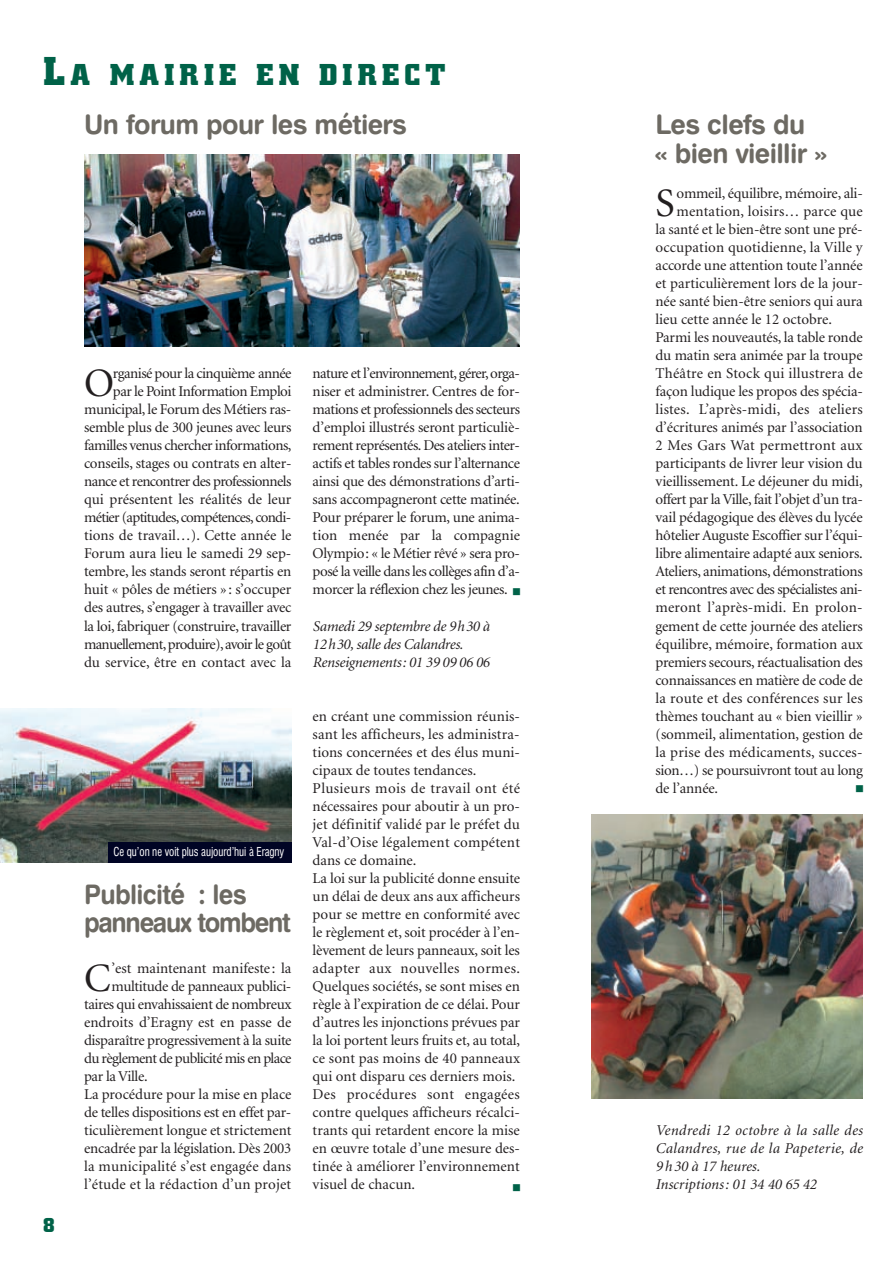
<style>
.page{position:relative;width:892px;height:1265px;background:#fff}
.page>*{position:absolute;margin:0;border:0;box-sizing:border-box;transform-origin:0 0}
.t1{font:40.35px "Minion";color:#231f20}
.t2{font:27px/28.5px "Swiss 721 BT Bold Rounded";letter-spacing:-.025em;color:#6d6a63}
.t3{font:27px/28.5px "Swiss 721 BT Bold Rounded";letter-spacing:-.05em;color:#6d6a63;scale:.95 1}
.t4{font:700 27px "Civic";letter-spacing:.17em;color:#006248}
.t5{font:700 18px "Civic";color:#006248}
.t6{font:15px/18px "Minion";letter-spacing:-.01em;color:#231f20;text-align:right}
.t7{font:15px "Minion";letter-spacing:.015em;color:#231f20}
.t8{font:15px "Minion";letter-spacing:.01em;color:#231f20}
.t9{font:italic 15px/18px "Minion";letter-spacing:.025em;color:#231f20}
.t10{font:italic 15px/18px "Minion";letter-spacing:-.02em;color:#231f20}
.t11{font:15px "Minion";letter-spacing:-.03em;color:#231f20}
.t12{font:15px "Minion";letter-spacing:-.035em;color:#231f20}
.t13{font:15px "Minion";letter-spacing:-.04em;color:#231f20}
.t14{font:condensed 12px "Swiss 721 BT";letter-spacing:-.005em;color:#fff;scale:.9 1}
.t15{font:12px "Wingdings";color:#006248}
.s1{font-size:36px}
</style>
<div class="page">
<img style="left:0;top:154px;width:863px;height:945px">
<h2 class="t4" style="left:43px;top:60px;width:404px"><span class="s1">L</span>A MAIRIE EN DIRECT</h2>
<h2 class="t2" style="left:84px;top:113px;width:324px">Un forum pour les métiers</h2>
<p class="t6" style="left:84px;top:366px;width:209px">rganisé pour la cinquième année<br>par le Point Information Emploi municipal, le Forum des Métiers ras&shy;semble plus de 300 jeunes avec leurs familles venus chercher informations, conseils, stages ou contrats en alter&shy;nance et rencontrer des professionnels qui présentent les réalités de leur métier (aptitudes,compétences,condi&shy;tions de travail…). Cette année le Forum aura lieu le samedi 29 sep&shy;tembre, les stands seront répartis en huit « pôles de métiers »: s’occuper des autres, s’engager à travailler avec la loi, fabriquer (construire, travailler manuellement,produire),avoir le goût du service, être en contact avec la</p>
<p class="t6" style="left:312px;top:366px;width:209px;text-align:justify">nature et l’environnement,gérer,orga&shy;niser et administrer. Centres de for&shy;mations et professionnels des secteurs d’emploi illustrés seront particuliè&shy;rement représentés. Des ateliers inter&shy;actifs et tables rondes sur l’alternance ainsi que des démonstrations d’arti&shy;sans accompagneront cette matinée.<br>Pour préparer le forum, une anima&shy;tion menée par la compagnie Olympio: « le Métier rêvé » sera pro&shy;posé la veille dans les collèges afin d’a&shy;morcer la réflexion chez les jeunes.</p>
<h1 class="t1" style="left:84px;top:368px;width:32px">O</h1>
<p class="t15" style="left:512px;top:585px;width:10px">■</p>
<p class="t10" style="left:312px;top:618px;width:178px">Samedi 29 septembre de 9h30 à<br>12h30, salle des Calandres.<br>Renseignements: 01 39 09 06 06</p>
<p class="t5" style="left:43px;top:1215px;width:13px">8</p>
<p class="t14" style="left:113px;top:847px;width:191px">Ce qu’on ne voit plus aujourd’hui à Eragny</p>
<h2 class="t3" style="left:84px;top:882px;width:219px">Publicité : les panneaux tombent</h2>
<h1 class="t1" style="left:84px;top:962px;width:28px">C</h1>
<p class="t6" style="left:111px;top:960px;width:181px">’est maintenant manifeste : la</p>
<p class="t6" style="left:111px;top:978px;width:181px">multitude de panneaux publici-</p>
<p class="t6" style="left:84px;top:996px;width:209px">taires qui envahissaient de nombreux</p>
<p class="t6" style="left:84px;top:1014px;width:209px">endroits d’Eragny est en passe de</p>
<p class="t6" style="left:84px;top:1032px;width:209px">disparaître progressivement à la suite</p>
<p class="t13" style="left:84px;top:1052px;width:209px">du règlement de publicité mis en place</p>
<p class="t6" style="left:84px;top:1068px;width:65px">par la Ville.</p>
<p class="t6" style="left:84px;top:1086px;width:209px">La procédure pour la mise en place</p>
<p class="t6" style="left:84px;top:1104px;width:209px">de telles dispositions est en effet par-</p>
<p class="t6" style="left:84px;top:1122px;width:209px">ticulièrement longue et strictement</p>
<p class="t6" style="left:84px;top:1140px;width:209px">encadrée par la législation. Dès 2003</p>
<p class="t8" style="left:84px;top:1160px;width:209px">la municipalité s’est engagée dans</p>
<p class="t8" style="left:84px;top:1178px;width:209px">l’étude et la rédaction d’un projet</p>
<p class="t6" style="left:312px;top:708px;width:209px;text-align:left">en créant une commission réunis&shy;sant les afficheurs, les administra&shy;tions concernées et des élus muni&shy;cipaux de toutes tendances.<br>Plusieurs mois de travail ont été nécessaires pour aboutir à un pro&shy;jet définitif validé par le préfet du Val-d’Oise légalement compétent dans ce domaine.<br>La loi sur la publicité donne ensuite un délai de deux ans aux afficheurs pour se mettre en conformité avec le règlement et, soit procéder à l’en&shy;lèvement de leurs panneaux, soit les adapter aux nouvelles normes.<br>Quelques sociétés, se sont mises en règle à l’expiration de ce délai. Pour d’autres les injonctions prévues par la loi portent leurs fruits et, au total, ce sont pas moins de 40 panneaux qui ont disparu ces derniers mois.<br>Des procédures sont engagées contre quelques afficheurs récalci&shy;trants qui retardent encore la mise en œuvre totale d’une mesure des&shy;tinée à améliorer l’environnement visuel de chacun.</p>
<p class="t15" style="left:512px;top:1181px;width:10px">■</p>
<h2 class="t2" style="left:655px;top:113px;width:172px">Les clefs du<br>« bien vieillir »</h2>
<h1 class="t1" style="left:655px;top:188px;width:21px">S</h1>
<p class="t6" style="left:676px;top:186px;width:188px">ommeil, équilibre, mémoire, ali-</p>
<p class="t8" style="left:676px;top:206px;width:188px">mentation, loisirs… parce que</p>
<p class="t6" style="left:655px;top:222px;width:209px">la santé et le bien-être sont une pré-</p>
<p class="t8" style="left:655px;top:242px;width:209px">occupation quotidienne, la Ville y</p>
<p class="t6" style="left:655px;top:258px;width:209px">accorde une attention toute l’année</p>
<p class="t6" style="left:655px;top:276px;width:209px">et particulièrement lors de la jour-</p>
<p class="t6" style="left:655px;top:294px;width:209px">née santé bien-être seniors qui aura</p>
<p class="t6" style="left:655px;top:312px;width:178px">lieu cette année le 12 octobre.</p>
<p class="t6" style="left:655px;top:330px;width:209px">Parmi les nouveautés, la table ronde</p>
<p class="t6" style="left:655px;top:348px;width:209px">du matin sera animée par la troupe</p>
<p class="t7" style="left:655px;top:368px;width:208px">Théâtre en Stock qui illustrera de</p>
<p class="t6" style="left:655px;top:384px;width:209px">façon ludique les propos des spécia-</p>
<p class="t7" style="left:655px;top:404px;width:209px">listes. L’après-midi, des ateliers</p>
<p class="t6" style="left:655px;top:420px;width:209px">d’écritures animés par l’association</p>
<p class="t7" style="left:655px;top:440px;width:209px">2 Mes Gars Wat permettront aux</p>
<p class="t6" style="left:655px;top:456px;width:209px">participants de livrer leur vision du</p>
<p class="t6" style="left:655px;top:474px;width:208px">vieillissement. Le déjeuner du midi,</p>
<p class="t11" style="left:655px;top:494px;width:209px">offert par la Ville, fait l’objet d’un tra-</p>
<p class="t6" style="left:655px;top:510px;width:208px">vail pédagogique des élèves du lycée</p>
<p class="t6" style="left:655px;top:528px;width:209px">hôtelier Auguste Escoffier sur l’équi-</p>
<p class="t6" style="left:655px;top:546px;width:209px">libre alimentaire adapté aux seniors.</p>
<p class="t6" style="left:655px;top:564px;width:209px">Ateliers, animations, démonstrations</p>
<p class="t12" style="left:655px;top:584px;width:209px">et rencontres avec des spécialistes ani-</p>
<p class="t7" style="left:655px;top:602px;width:209px">meront l’après-midi. En prolon-</p>
<p class="t6" style="left:655px;top:618px;width:209px">gement de cette journée des ateliers</p>
<p class="t6" style="left:655px;top:636px;width:209px">équilibre, mémoire, formation aux</p>
<p class="t6" style="left:655px;top:654px;width:209px">premiers secours, réactualisation des</p>
<p class="t6" style="left:655px;top:672px;width:209px">connaissances en matière de code de</p>
<p class="t7" style="left:655px;top:692px;width:209px">la route et des conférences sur les</p>
<p class="t6" style="left:655px;top:708px;width:209px">thèmes touchant au « bien vieillir »</p>
<p class="t6" style="left:655px;top:726px;width:209px">(sommeil, alimentation, gestion de</p>
<p class="t7" style="left:655px;top:746px;width:208px">la prise des médicaments, succes-</p>
<p class="t6" style="left:655px;top:762px;width:209px">sion…) se poursuivront tout au long</p>
<p class="t6" style="left:655px;top:780px;width:64px">de l’année.</p>
<p class="t15" style="left:854px;top:782px;width:10px">■</p>
<p class="t9" style="left:655px;top:1122px;width:208px">Vendredi 12 octobre à la salle des<br>Calandres, rue de la Papeterie, de<br>9h 30 à 17 heures.<br>Inscriptions : 01 34 40 65 42</p>
</div>
